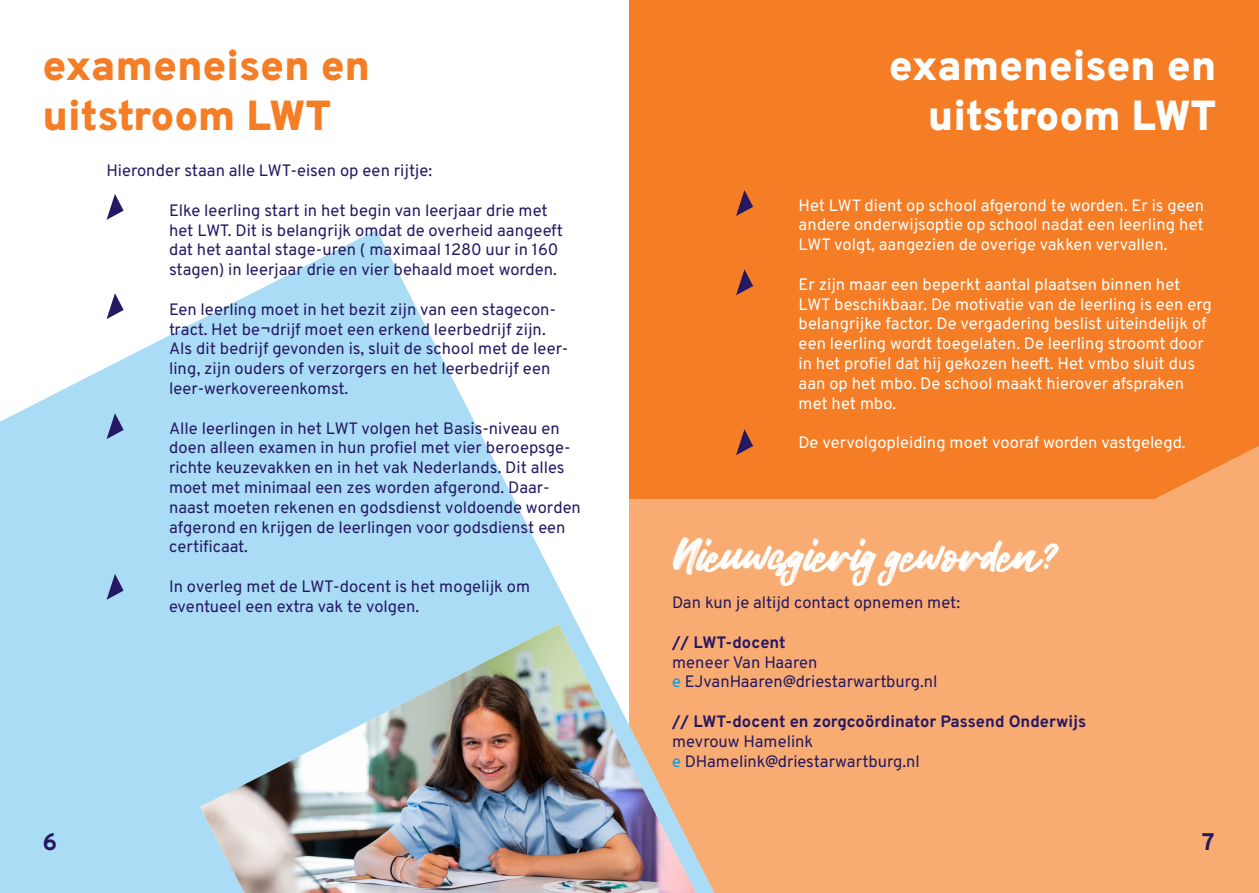
<style>
.page{position:relative;width:1259px;height:893px;background:#fff}
.page>*{position:absolute;margin:0;border:0;box-sizing:border-box;transform-origin:0 0}
.t1{font:900 42px "Overpass";color:#f47d25}
.t2{font:900 42px "Overpass";color:#fff}
.t3{font:42px "Wild Youth";color:#fff}
.t4{font:700 24px "Overpass";color:#241863}
.t5{font:16.5px/19.8px "Overpass";color:#241863}
.t6{font:16.5px/19.8px "Overpass";color:#fff;text-align:justify}
.t7{font:700 16.5px "Overpass";color:#241863}
.s1{color:#009ddd}
</style>
<div class="page">
<div style="left:629px;top:0;width:630px;height:893px;background:#f47d25"></div>
<div style="left:629px;top:499px;width:630px;height:394px;background:#f9ac72"></div>
<svg style="left:1155px;top:446px;width:104px;height:53px"></svg>
<svg style="left:0;top:230px;width:714px;height:663px;fill:#aadcf6"></svg>
<svg style="left:106px;top:194px;width:18px;height:26px"></svg>
<svg style="left:106px;top:293px;width:18px;height:26px"></svg>
<svg style="left:106px;top:413px;width:18px;height:26px"></svg>
<svg style="left:106px;top:574px;width:18px;height:26px"></svg>
<img style="left:200px;top:624px;width:496px;height:269px">
<svg style="left:736px;top:190px;width:17px;height:26px"></svg>
<svg style="left:736px;top:269px;width:17px;height:26px"></svg>
<svg style="left:736px;top:429px;width:17px;height:26px"></svg>
<p class="t1" style="left:43px;top:31px;width:329px">exameneisen en</p>
<p class="t1" style="left:43px;top:82px;width:290px">uitstroom LWT</p>
<p class="t5" style="left:106px;top:160px;width:327px">Hieronder staan alle LWT-eisen op een rijtje:</p>
<p class="t4" style="left:43px;top:823px;width:16px">6</p>
<p class="t5" style="left:169px;top:200px;width:395px">Elke leerling start in het begin van leerjaar drie met het LWT. Dit is belangrijk omdat de overheid aangeeft dat het aantal stage-uren ( maximaal 1280 uur in 160 stagen) in leerjaar drie en vier behaald moet worden.</p>
<p class="t5" style="left:169px;top:299px;width:401px">Een leerling moet in het bezit zijn van een stagecon&shy;tract. Het be¬drijf moet een erkend leerbedrijf zijn.<br>Als dit bedrijf gevonden is, sluit de school met de leer&shy;ling, zijn ouders of verzorgers en het leerbedrijf een leer-werkovereenkomst.</p>
<p class="t5" style="left:169px;top:417px;width:413px">Alle leerlingen in het LWT volgen het Basis-niveau en doen alleen examen in hun profiel met vier beroepsge&shy;richte keuzevakken en in het vak Nederlands. Dit alles moet met minimaal een zes worden afgerond. Daar&shy;naast moeten rekenen en godsdienst voldoende worden afgerond en krijgen de leerlingen voor godsdienst een certificaat.</p>
<p class="t5" style="left:169px;top:576px;width:362px">In overleg met de LWT-docent is het mogelijk om eventueel een extra vak te volgen.</p>
<p class="t2" style="left:888px;top:31px;width:329px">exameneisen en</p>
<p class="t2" style="left:927px;top:82px;width:290px">uitstroom LWT</p>
<p class="t6" style="left:798px;top:194px;width:407px">Het LWT dient op school afgerond te worden. Er is geen andere onderwijsoptie op school nadat een leerling het LWT volgt, aangezien de overige vakken vervallen.</p>
<p class="t6" style="left:798px;top:274px;width:415px;text-align:left">Er zijn maar een beperkt aantal plaatsen binnen het LWT beschikbaar. De motivatie van de leerling is een erg belangrijke factor. De vergadering beslist uiteindelijk of een leerling wordt toegelaten. De leerling stroomt door in het profiel dat hij gekozen heeft. Het vmbo sluit dus aan op het mbo. De school maakt hierover afspraken met het mbo.</p>
<p class="t6" style="left:798px;top:432px;width:389px">De vervolgopleiding moet vooraf worden vastgelegd.</p>
<p class="t3" style="left:672px;top:530px;width:384px">Nieuwsgierig geworden?</p>
<p class="t5" style="left:672px;top:592px;width:289px">Dan kun je altijd contact opnemen met:</p>
<p class="t7" style="left:672px;top:629px;width:115px">// LWT-docent</p>
<p class="t5" style="left:672px;top:651px;width:147px">meneer Van Haaren</p>
<p class="t5" style="left:672px;top:671px;width:267px"><span class="s1">e</span> EJvanHaaren@driestarwartburg.nl</p>
<p class="t7" style="left:672px;top:708px;width:416px">// LWT-docent en zorgcoördinator Passend Onderwijs</p>
<p class="t5" style="left:672px;top:731px;width:143px">mevrouw Hamelink</p>
<p class="t5" style="left:672px;top:750px;width:249px"><span class="s1">e</span> DHamelink@driestarwartburg.nl</p>
<p class="t4" style="left:1202px;top:823px;width:14px">7</p>
</div>
